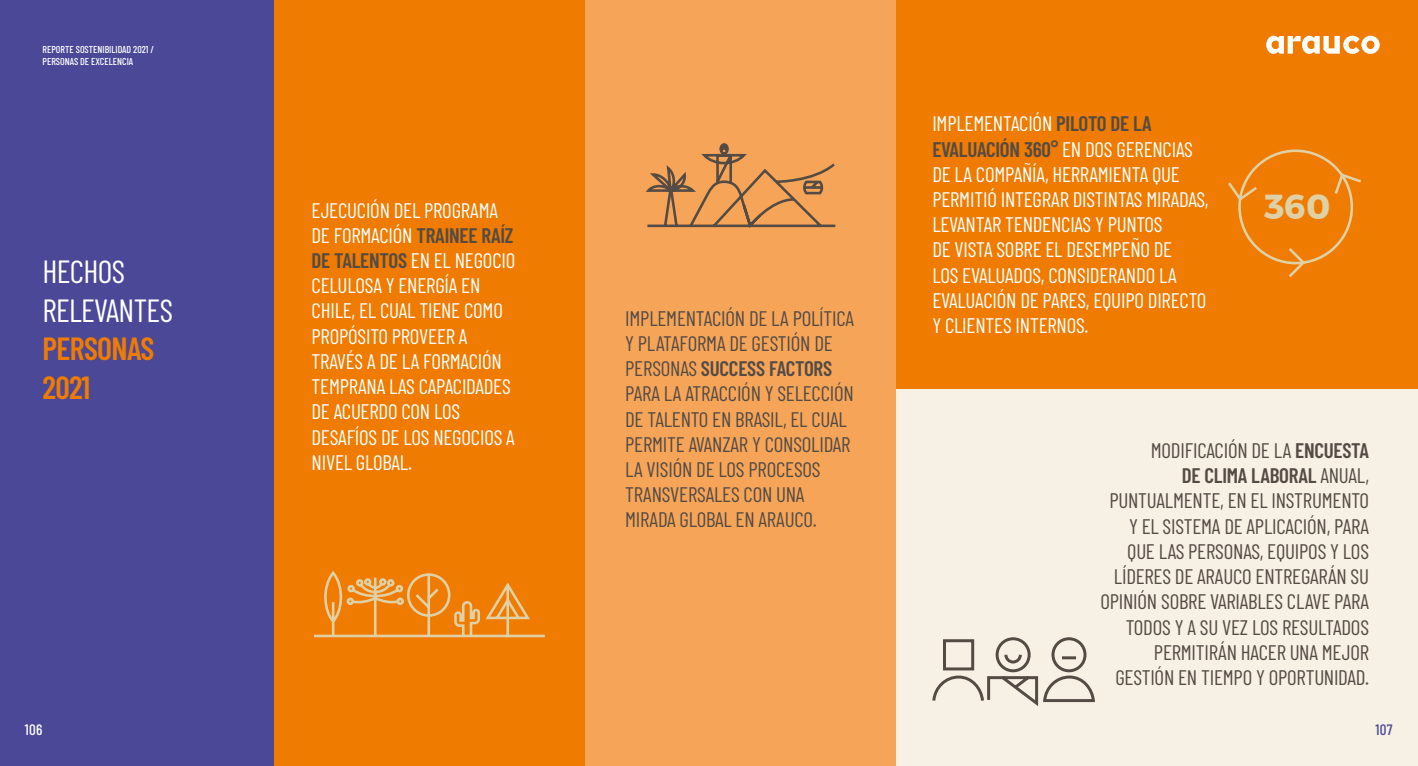
<style>
.page{position:relative;width:1418px;height:766px;background:#fff}
.page>*{position:absolute;margin:0;border:0;box-sizing:border-box;transform-origin:0 0}
.t1{font:700 34.6px "Montserrat";color:#dfd0a6}
.t2{font:32px/38.4px "Barlow Condensed";letter-spacing:-.02em;color:#fff}
.t3{font:600 32px/38.4px "Barlow Condensed";letter-spacing:-.02em;color:#ef7b00}
.t4{font:21px/25.2px "Barlow Condensed";letter-spacing:-.01em;color:#544b45}
.t5{font:21px/25.2px "Barlow Condensed";letter-spacing:-.01em;color:#fff}
.t6{font:500 15px "Barlow Condensed";color:#fff}
.t7{font:500 15px "Barlow Condensed";color:#4c4898}
.t8{font:500 10px/12px "Barlow Condensed";color:#fff}
.s1{font-weight:600;color:#544b45}
.s2{font-weight:600}
</style>
<div class="page">
<div style="left:585px;top:0;width:311px;height:765px;background:#f6a558"></div>
<div style="left:896px;top:388px;width:521px;height:377px;background:#f6f1e4"></div>
<div style="left:896px;top:0;width:521px;height:388px;background:#ef7b00"></div>
<svg style="left:1228px;top:149px;width:133px;height:129px"></svg>
<svg style="left:645px;top:143px;width:191px;height:85px"></svg>
<svg style="left:932px;top:637px;width:163px;height:69px"></svg>
<div style="left:274px;top:0;width:311px;height:765px;background:#ef7b00"></div>
<div style="left:0;top:0;width:274px;height:765px;background:#4b4898"></div>
<svg style="left:314px;top:571px;width:231px;height:67px"></svg>
<svg style="left:1266px;top:36px;width:113px;height:18px"></svg>
<p class="t8" style="left:43px;top:42px;width:113px">REPORTE SOSTENIBILIDAD 2021 /<br>PERSONAS DE EXCELENCIA</p>
<h2 class="t2" style="left:43px;top:250px;width:132px">HECHOS<br>RELEVANTES</h2>
<h2 class="t3" style="left:43px;top:327px;width:113px">PERSONAS<br>2021</h2>
<p class="t5" style="left:932px;top:110px;width:278px">IMPLEMENTACIÓN <span class="s1">PILOTO DE LA<br>EVALUACIÓN 360°</span> EN DOS GERENCIAS<br>DE LA COMPAÑÍA, HERRAMIENTA QUE<br>PERMITIÓ INTEGRAR DISTINTAS MIRADAS,<br>LEVANTAR TENDENCIAS Y PUNTOS<br>DE VISTA SOBRE EL DESEMPEÑO DE<br>LOS EVALUADOS, CONSIDERANDO LA<br>EVALUACIÓN DE PARES, EQUIPO DIRECTO<br>Y CLIENTES INTERNOS.</p>
<p class="t5" style="left:311px;top:196px;width:188px">EJECUCIÓN DEL PROGRAMA</p>
<h1 class="t1" style="left:1263px;top:179px;width:68px">360</h1>
<p class="t5" style="left:311px;top:221px;width:205px">DE FORMACIÓN <span class="s1">TRAINEE RAÍZ<br>DE TALENTOS</span> EN EL NEGOCIO<br>CELULOSA Y ENERGÍA EN<br>CHILE, EL CUAL TIENE COMO<br>PROPÓSITO PROVEER A<br>TRAVÉS A DE LA FORMACIÓN<br>TEMPRANA LAS CAPACIDADES<br>DE ACUERDO CON LOS<br>DESAFÍOS DE LOS NEGOCIOS A<br>NIVEL GLOBAL.</p>
<p class="t4" style="left:625px;top:304px;width:230px">IMPLEMENTACIÓN DE LA POLÍTICA<br>Y PLATAFORMA DE GESTIÓN DE<br>PERSONAS <span class="s2">SUCCESS FACTORS<br></span>PARA LA ATRACCIÓN Y SELECCIÓN<br>DE TALENTO EN BRASIL, EL CUAL<br>PERMITE AVANZAR Y CONSOLIDAR<br>LA VISIÓN DE LOS PROCESOS<br>TRANSVERSALES CON UNA<br>MIRADA GLOBAL EN ARAUCO.</p>
<p class="t4" style="left:1100px;top:436px;width:270px;text-align:right">MODIFICACIÓN DE LA <span class="s2">ENCUESTA<br>DE CLIMA LABORAL</span> ANUAL,<br>PUNTUALMENTE, EN EL INSTRUMENTO<br>Y EL SISTEMA DE APLICACIÓN, PARA<br>QUE LAS PERSONAS, EQUIPOS Y LOS<br>LÍDERES DE ARAUCO ENTREGARÁN SU<br>OPINIÓN SOBRE VARIABLES CLAVE PARA<br>TODOS Y A SU VEZ LOS RESULTADOS<br>PERMITIRÁN HACER UNA MEJOR<br>GESTIÓN EN TIEMPO Y OPORTUNIDAD.</p>
<p class="t6" style="left:25px;top:718px;width:19px">106</p>
<p class="t7" style="left:1375px;top:718px;width:19px">107</p>
</div>
